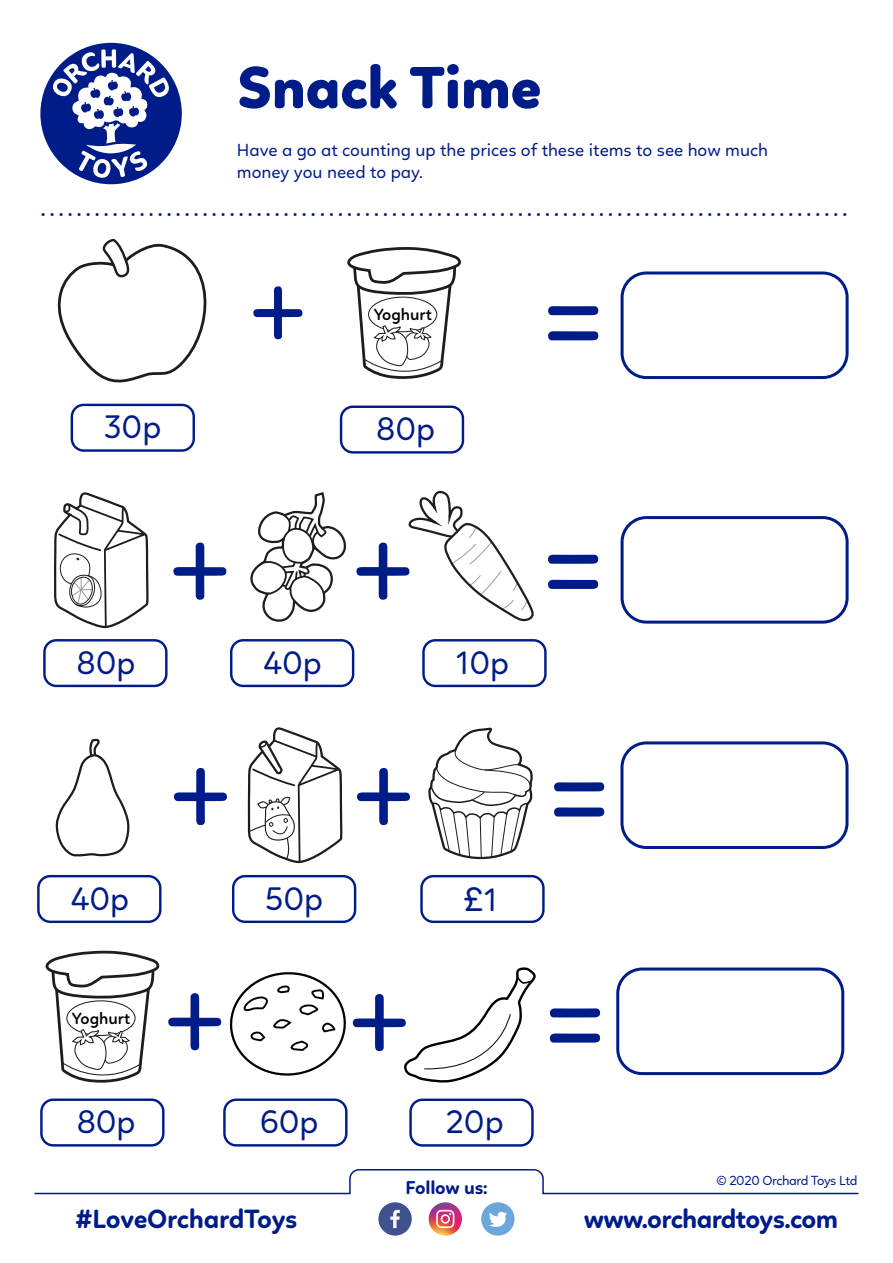
<style>
.page{position:relative;width:893px;height:1263px;background:#fff}
.page>*{position:absolute;margin:0;border:0;box-sizing:border-box;transform-origin:0 0}
.t1{font:120px/248.5px "Linotte";color:#001c88;text-align:right}
.t2{font:111.3px "Linotte";color:#001c88}
.t3{font:800 60.6px "Linotte";letter-spacing:-.01em;color:#001c88}
.t4{font:33.45px "Linotte";color:#001c88}
.t5{font:300 33.45px "VAG Rounded";color:#001c88}
.t6{font:700 27px "Linotte";letter-spacing:-.025em;color:#001c88}
.t7{font:700 19.05px "Linotte";letter-spacing:-.01em;color:#001c88}
.t8{font:18px/22.5px "Linotte";color:#001c88}
.t9{font:600 16.65px "Linotte";color:#000}
.t10{font:13.5px "Linotte";letter-spacing:-.025em;color:#001c88}
.t11{font:10.5px "Linotte";color:#001c88}
.s1{font-family:"Linotte";font-weight:400}
</style>
<div class="page">
<svg style="left:34px;top:1169px;width:825px;height:67px"></svg>
<div style="left:40px;top:43px;width:142px;height:141px;background:#001c88;border-radius:50%"></div>
<div style="left:340px;top:405px;width:124px;height:49px;border:2px solid #001c88;border-radius:12px"></div>
<svg style="left:347px;top:247px;width:114px;height:132px"></svg>
<div style="left:621px;top:271px;width:228px;height:108px;border:3px solid #001c88;border-radius:24px"></div>
<div style="left:621px;top:516px;width:228px;height:108px;border:3px solid #001c88;border-radius:24px"></div>
<div style="left:620px;top:741px;width:228px;height:108px;border:3px solid #001c88;border-radius:24px"></div>
<div style="left:616px;top:967px;width:228px;height:108px;border:3px solid #001c88;border-radius:24px"></div>
<div style="left:40px;top:1098px;width:125px;height:48px;border:2px solid #001c88;border-radius:12px"></div>
<svg style="left:44px;top:950px;width:117px;height:157px"></svg>
<svg style="left:52px;top:49px;width:155px;height:580px"></svg>
<div style="left:43px;top:639px;width:125px;height:48px;border:2px solid #001c88;border-radius:12px"></div>
<svg style="left:250px;top:492px;width:96px;height:130px"></svg>
<div style="left:230px;top:639px;width:124px;height:48px;border:2px solid #001c88;border-radius:12px"></div>
<svg style="left:408px;top:490px;width:126px;height:132px"></svg>
<div style="left:422px;top:639px;width:125px;height:48px;border:2px solid #001c88;border-radius:12px"></div>
<svg style="left:56px;top:739px;width:74px;height:118px"></svg>
<svg style="left:247px;top:727px;width:96px;height:137px"></svg>
<svg style="left:428px;top:727px;width:105px;height:133px"></svg>
<div style="left:37px;top:875px;width:124px;height:48px;border:2px solid #001c88;border-radius:12px"></div>
<svg style="left:404px;top:967px;width:132px;height:116px"></svg>
<svg style="left:229px;top:972px;width:117px;height:104px"></svg>
<div style="left:232px;top:875px;width:124px;height:48px;border:2px solid #001c88;border-radius:12px"></div>
<div style="left:420px;top:875px;width:125px;height:48px;border:2px solid #001c88;border-radius:12px"></div>
<div style="left:223px;top:1098px;width:125px;height:48px;border:2px solid #001c88;border-radius:12px"></div>
<div style="left:409px;top:1098px;width:125px;height:48px;border:2px solid #001c88;border-radius:12px"></div>
<h3 class="t3" style="left:237px;top:51px;width:306px">Snack Time</h3>
<h3 class="t8" style="left:237px;top:138px;width:532px">Have a go at counting up the prices of these items to see how much money you need to pay.</h3>
<p class="t11" style="left:41px;top:208px;width:807px">••••••••••••••••••••••••••••••••••••••••••••••••••••••••••••••••••••••••••••••••••••••••••</p>
<h3 class="t4" style="left:104px;top:407px;width:59px">30p</h3>
<h2 class="t2" style="left:251px;top:241px;width:55px">+</h2>
<h1 class="t1" style="left:171px;top:438px;width:60px">+</h1>
<h1 class="t1" style="left:354px;top:190px;width:250px">=<br>+ =</h1>
<h3 class="t9" style="left:374px;top:305px;width:60px">Yoghurt</h3>
<h3 class="t4" style="left:376px;top:409px;width:61px">80p</h3>
<h3 class="t4" style="left:76px;top:643px;width:61px">80p</h3>
<h3 class="t4" style="left:263px;top:643px;width:60px">40p</h3>
<h3 class="t4" style="left:456px;top:643px;width:55px">10p</h3>
<h1 class="t1" style="left:166px;top:675px;width:444px;line-height:226px;text-align:left">++= ++=</h1>
<h3 class="t4" style="left:70px;top:879px;width:60px">40p</h3>
<h3 class="t4" style="left:265px;top:879px;width:60px">50p</h3>
<h3 class="t5" style="left:464px;top:880px;width:35px">£<span class="s1">1</span></h3>
<h3 class="t9" style="left:72px;top:1008px;width:60px">Yoghurt</h3>
<h3 class="t4" style="left:77px;top:1102px;width:61px">80p</h3>
<h3 class="t4" style="left:260px;top:1102px;width:60px">60p</h3>
<h3 class="t4" style="left:446px;top:1102px;width:59px">20p</h3>
<h3 class="t7" style="left:406px;top:1176px;width:83px">Follow us:</h3>
<p class="t10" style="left:716px;top:1172px;width:143px">© 2020 Orchard Toys Ltd</p>
<h3 class="t6" style="left:76px;top:1203px;width:223px">#LoveOrchardToys</h3>
<h3 class="t6" style="left:584px;top:1203px;width:256px">www.orchardtoys.com</h3>
</div>
